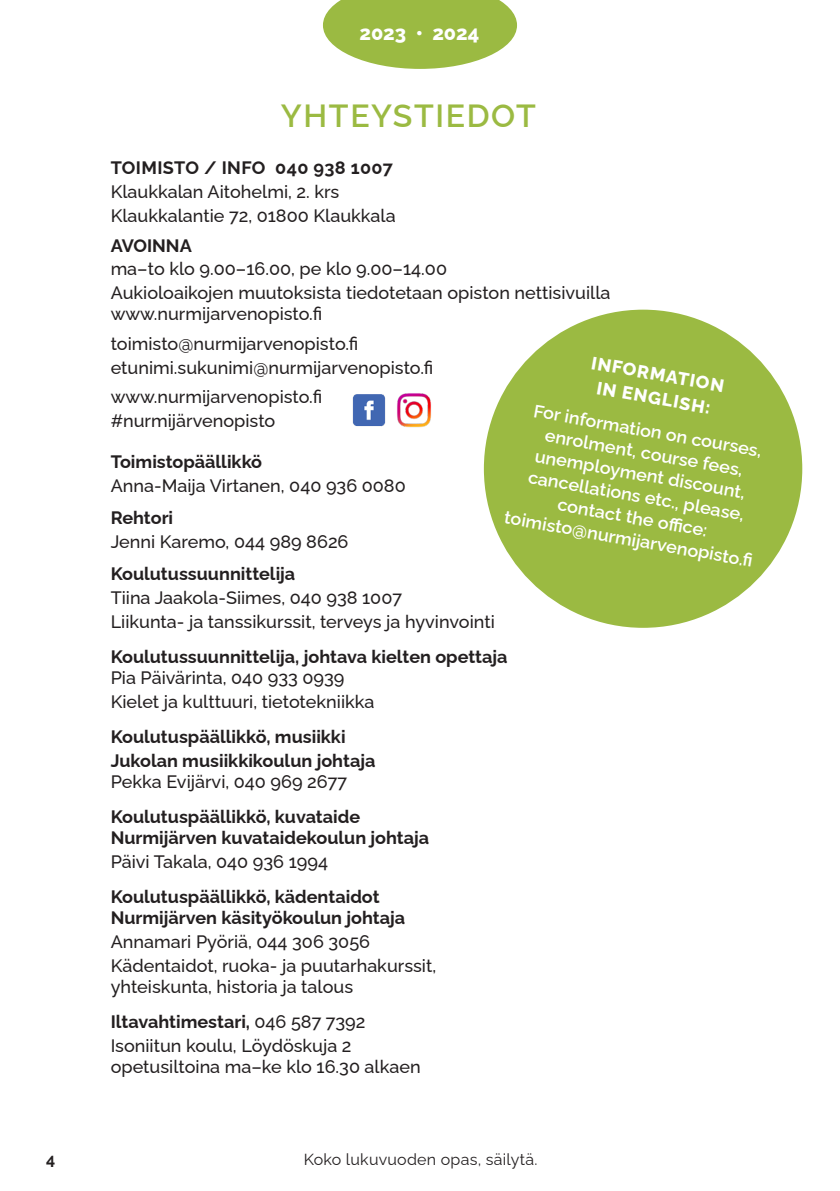
<style>
.page{position:relative;width:840px;height:1191px;background:#fff}
.page>*{position:absolute;margin:0;border:0;box-sizing:border-box;transform-origin:0 0}
.Kurssin_vetäjä{font:600 32px "Raleway";letter-spacing:.05em;color:#9bba42}
.t1{font:800 20px "Raleway";color:#fff}
.Leipis_Yleisteksti{font:500 18px/21px "Raleway";color:#231f20}
.Leipis_Yleisteksti-2{font:700 18px/21px "Raleway";color:#231f20}
.Paikka{font:600 18px/22px "Raleway";color:#fff;text-align:center}
.Leipis_Yleisteksti-3{font:700 18px "Raleway";letter-spacing:.02em;color:#231f20}
.Leipis_Yleisteksti-4{font:800 18px "Raleway";color:#fff}
.t2{font:16px "Raleway";letter-spacing:.015em;color:#231f20}
.t3{font:700 16px "Raleway";color:#231f20}
.s1{font-weight:500}
</style>
<div class="page">
<svg style="left:323px;top:0;width:193px;height:69px;background:#aac45f"></svg>
<div style="left:483px;top:310px;width:318px;height:318px;background:#9bba42;border-radius:50%"></div>
<img style="left:352px;top:394px;width:34px;height:33px">
<img style="left:397px;top:393px;width:34px;height:35px">
<p class="t1" style="left:359px;top:16px;width:121px">2023 • 2024</p>
<p class="Kurssin_vetäjä" style="left:281px;top:90px;width:256px">YHTEYSTIEDOT</p>
<p class="Leipis_Yleisteksti-3" style="left:111px;top:154px;width:284px">TOIMISTO / INFO 040 938 1007</p>
<p class="Leipis_Yleisteksti" style="left:111px;top:179px;width:230px">Klaukkalan Aitohelmi, 2. krs</p>
<p class="Leipis_Yleisteksti" style="left:111px;top:203px;width:286px">Klaukkalantie 72, 01800 Klaukkala</p>
<p class="Leipis_Yleisteksti-2" style="left:111px;top:233px;width:83px">AVOINNA</p>
<p class="Leipis_Yleisteksti" style="left:111px;top:256px;width:338px">ma–to klo 9.00–16.00, pe klo 9.00–14.00</p>
<p class="Leipis_Yleisteksti" style="left:111px;top:280px;width:501px">Aukioloaikojen muutoksista tiedotetaan opiston nettisivuilla www.nurmijarvenopisto.fi</p>
<p class="Leipis_Yleisteksti" style="left:111px;top:331px;width:249px">toimisto@nurmijarvenopisto.fi</p>
<p class="Leipis_Yleisteksti" style="left:111px;top:355px;width:324px">etunimi.sukunimi@nurmijarvenopisto.fi</p>
<p class="Leipis_Yleisteksti" style="left:111px;top:384px;width:213px">www.nurmijarvenopisto.fi</p>
<p class="Leipis_Yleisteksti" style="left:111px;top:408px;width:166px">#nurmijärvenopisto</p>
<p class="Leipis_Yleisteksti-2" style="left:111px;top:449px;width:153px">Toimistopäällikkö</p>
<p class="Leipis_Yleisteksti" style="left:111px;top:473px;width:296px">Anna-Maija Virtanen, 040 936 0080</p>
<p class="Leipis_Yleisteksti-2" style="left:111px;top:505px;width:64px">Rehtori</p>
<p class="Leipis_Yleisteksti" style="left:111px;top:529px;width:239px">Jenni Karemo, 044 989 8626</p>
<p class="Leipis_Yleisteksti-2" style="left:111px;top:561px;width:186px">Koulutussuunnittelija</p>
<p class="Leipis_Yleisteksti" style="left:111px;top:585px;width:293px">Tiina Jaakola-Siimes, 040 938 1007</p>
<p class="Leipis_Yleisteksti" style="left:111px;top:609px;width:385px">Liikunta- ja tanssikurssit, terveys ja hyvinvointi</p>
<p class="Leipis_Yleisteksti-2" style="left:111px;top:644px;width:398px">Koulutussuunnittelija, johtava kielten opettaja<br><span class="s1">Pia Päivärinta, 040 933 0939</span></p>
<p class="Leipis_Yleisteksti" style="left:111px;top:689px;width:265px">Kielet ja kulttuuri, tietotekniikka</p>
<p class="Leipis_Yleisteksti-2" style="left:111px;top:724px;width:236px">Koulutuspäällikkö, musiikki</p>
<p class="Leipis_Yleisteksti-2" style="left:111px;top:748px;width:266px">Jukolan musiikkikoulun johtaja</p>
<p class="Leipis_Yleisteksti" style="left:111px;top:769px;width:238px">Pekka Evijärvi, 040 969 2677</p>
<p class="Leipis_Yleisteksti-2" style="left:111px;top:804px;width:251px">Koulutuspäällikkö, kuvataide</p>
<p class="Leipis_Yleisteksti-2" style="left:111px;top:825px;width:320px">Nurmijärven kuvataidekoulun johtaja</p>
<p class="Leipis_Yleisteksti" style="left:111px;top:849px;width:219px">Päivi Takala, 040 936 1994</p>
<p class="Leipis_Yleisteksti-2" style="left:111px;top:884px;width:270px">Koulutuspäällikkö, kädentaidot</p>
<p class="Leipis_Yleisteksti-2" style="left:111px;top:905px;width:296px">Nurmijärven käsityökoulun johtaja</p>
<p class="Leipis_Yleisteksti" style="left:111px;top:929px;width:261px">Annamari Pyöriä, 044 306 3056</p>
<p class="Leipis_Yleisteksti" style="left:111px;top:953px;width:327px">Kädentaidot, ruoka- ja puutarhakurssit, yhteiskunta, historia ja talous</p>
<p class="Leipis_Yleisteksti-2" style="left:111px;top:1009px;width:256px">Iltavahtimestari, <span class="s1">046 587 7392</span></p>
<p class="Leipis_Yleisteksti" style="left:111px;top:1033px;width:242px">Isoniitun koulu, Löydöskuja 2</p>
<p class="Leipis_Yleisteksti" style="left:111px;top:1054px;width:311px">opetusiltoina ma–ke klo 16.30 alkaen</p>
<p class="Leipis_Yleisteksti-4" style="left:594px;top:348px;width:136px;rotate:10deg">INFORMATION</p>
<p class="Leipis_Yleisteksti-4" style="left:599px;top:373px;width:117px;rotate:10deg">IN ENGLISH:</p>
<p class="Paikka" style="left:536px;top:398px;width:232px;rotate:10deg">For information on courses, enrolment, course fees,</p>
<p class="Paikka" style="left:537px;top:442px;width:214px;rotate:10deg">unemployment discount,</p>
<p class="Paikka" style="left:530px;top:464px;width:220px;rotate:10deg">cancellations etc., please, contact the offi ce:</p>
<p class="Paikka" style="left:506px;top:504px;width:261px;rotate:10deg">toimisto@nurmijarvenopisto.fi</p>
<p class="t3" style="left:46px;top:1146px;width:11px">4</p>
<p class="t2" style="left:303px;top:1147px;width:235px">Koko lukuvuoden opas, säilytä.</p>
</div>
